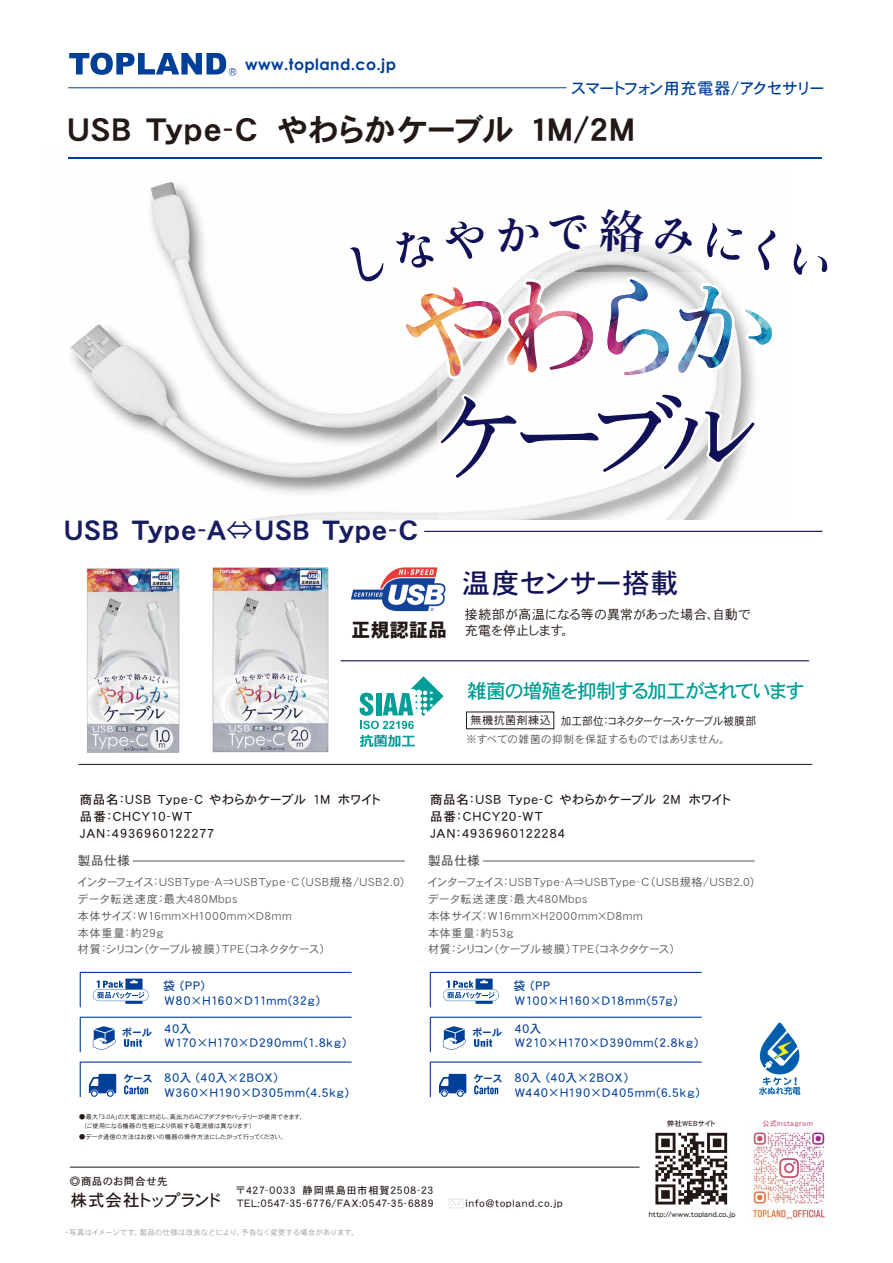
<style>
.page{position:relative;width:893px;height:1263px;background:#fff}
.page>*{position:absolute;margin:0;border:0;box-sizing:border-box;transform-origin:0 0}
.t1{font:103.5px "Zen Old Mincho";color:#101157}
.t2{font:31.5px "DFHS Gothic W7 WING RKSJ H";letter-spacing:.05em;color:#221815}
.t3{font:27.6px "DFHS Gothic W5 WING RKSJ H";letter-spacing:.05em;color:#101157}
.t4{font:27px "DFHS Gothic W7 WING RKSJ H";letter-spacing:.075em;color:#171c61}
.t5{font:19.95px "DFHS Gothic W5 WING RKSJ H";letter-spacing:-.04em;color:#009e96}
.t6{font:18.9px "Heisei Kaku Go Std W9";letter-spacing:.02em;color:#221815}
.t7{font:16.05px "DFHS Gothic W5 WING RKSJ H";letter-spacing:.04em;color:#003f98}
.t8{font:700 15.75px "Century Gothic";letter-spacing:.025em;color:#003f98}
.t9{font:12.9px/16px "DFHS Gothic W3 WING RKSJ H";letter-spacing:.045em;color:#221815}
.t10{font:12.6px/16.8px "DFHS Gothic W5 WING RKSJ H";letter-spacing:.085em;color:#221815}
.t11{font:12.6px "DFHS Gothic W5 WING RKSJ H";letter-spacing:.05em;color:#595757}
.t12{font:11.85px/14.2px "DFHS Gothic W5 WINP RKSJ H";letter-spacing:.1em;color:#003f98}
.t13{font:11.85px "DFHS Gothic W5 WINP RKSJ H";letter-spacing:.07em;color:#003f98}
.t14{font:11.25px/16.8px "DFHS Gothic W3 WING RKSJ H";letter-spacing:.09em;color:#595757}
.t15{font:11.25px "DFHS Gothic W3 WING RKSJ H";letter-spacing:.02em;color:#221815;scale:.95 1}
.t16{font:11.25px "DFHS Gothic W3 WING RKSJ H";letter-spacing:.02em;color:#221815}
.t17{font:10.8px "DFHS Gothic W3 WING RKSJ H";letter-spacing:.075em;color:#595757}
.t18{font:10.5px "DFHS Gothic W5 WING RKSJ H";letter-spacing:.08em;color:#221815}
.t19{font:10.35px/12.9px "DFHS Gothic W5 WING RKSJ H";letter-spacing:.09em;color:#221815;text-align:right}
.t20{font:10.35px "DFHS Gothic W5 WING RKSJ H";letter-spacing:.12em;color:#221815}
.t21{font:10.2px "DFHS Gothic W7 WING RKSJ H";letter-spacing:.05em;color:#003f98}
.t22{font:7.5px "DFHS Gothic W3 WINP RKSJ H";letter-spacing:.005em;color:#9fa0a0}
.t23{font:7.05px "DFHS Maru Gothic W4 WING RKSJ H";letter-spacing:.035em;color:#221815}
.t24{font:7.05px "DFHS Gothic W5 WING RKSJ H";letter-spacing:.09em;color:#c84f6b}
.t25{font:7.05px "DFHS Gothic W5 WING RKSJ H";letter-spacing:.075em;color:#221815}
.t26{font:6.15px/9px "DFHS Gothic W3 WING RKSJ H";letter-spacing:.065em;color:#221815}
.s1{font-family:"Koz Go Pr 6 N"}
.s2{font-family:"DFHS Gothic W7 WING RKSJ H";font-size:10.2px}
.s3{font-size:16.5px}
</style>
<div class="page">
<img style="left:70px;top:182px;width:367px;height:337px">
<hr style="left:68px;top:157px;width:754px;height:2px;background:#003f98">
<hr style="left:68px;top:87px;width:498px;height:1px;background:#003f98">
<svg style="left:449px;top:1198px;width:15px;height:11px"></svg>
<hr style="left:70px;top:1167px;width:570px;height:1px;background:#221815">
<hr style="left:78px;top:764px;width:734px;height:1px;background:#221815">
<svg style="left:655px;top:1133px;width:72px;height:71px"></svg>
<img style="left:751px;top:1130px;width:75px;height:92px">
<svg style="left:69px;top:53px;width:167px;height:23px"></svg>
<svg style="left:759px;top:1022px;width:41px;height:73px"></svg>
<svg style="left:79px;top:971px;width:273px;height:37px"></svg>
<svg style="left:79px;top:1061px;width:273px;height:37px"></svg>
<svg style="left:79px;top:1016px;width:273px;height:37px"></svg>
<hr style="left:133px;top:861px;width:272px;height:1px;background:#595757">
<img style="left:87px;top:568px;width:92px;height:184px">
<img style="left:212px;top:567px;width:116px;height:185px">
<svg style="left:437px;top:483px;width:294px;height:37px"></svg>
<img style="left:351px;top:567px;width:95px;height:45px">
<svg style="left:360px;top:735px;width:55px;height:12px"></svg>
<svg style="left:360px;top:676px;width:84px;height:53px"></svg>
<hr style="left:341px;top:660px;width:468px;height:1px;background:#101157">
<hr style="left:424px;top:531px;width:398px;height:1px;background:#101157">
<svg style="left:429px;top:971px;width:273px;height:37px"></svg>
<svg style="left:429px;top:1061px;width:273px;height:37px"></svg>
<svg style="left:429px;top:1016px;width:273px;height:37px"></svg>
<hr style="left:483px;top:861px;width:272px;height:1px;background:#595757">
<svg style="left:350px;top:239px;width:37px;height:45px"></svg>
<svg style="left:394px;top:208px;width:378px;height:275px"></svg>
<h3 class="t8" style="left:245px;top:52px;width:152px">www.topland.co.jp</h3>
<h3 class="t7" style="left:571px;top:80px;width:254px">スマートフォン用充電器/アクセサリー</h3>
<h2 class="t2" style="left:68px;top:114px;width:567px">USB Type-C　やわらかケーブル 1M/2M</h2>
<h3 class="t4" style="left:65px;top:517px;width:354px">USB Type-A<span class="s1">⇔</span>USB Type-C</h3>
<h1 class="t1" style="left:429px;top:375px;width:334px">ケーブル</h1>
<h3 class="t3" style="left:463px;top:569px;width:217px">温度センサー搭載</h3>
<h3 class="t6" style="left:351px;top:618px;width:97px">正規認証品</h3>
<p class="t9" style="left:465px;top:607px;width:288px">接続部が高温になる等の異常があった場合、自動で充電を停止します。</p>
<h3 class="t5" style="left:467px;top:681px;width:338px">雑菌の増殖を抑制する加工がされています</h3>
<p class="t16" style="left:471px;top:715px;width:82px">無機抗菌剤練込</p>
<p class="t15" style="left:561px;top:715px;width:207px">加工部位：コネクターケース・ケーブル被膜部</p>
<p class="t17" style="left:466px;top:733px;width:260px">※すべての雑菌の抑制を保証するものではありません。</p>
<p class="t10" style="left:80px;top:792px;width:302px">商品名：USB Type-C やわらかケーブル 1M　ホワイト品番：CHCY10-WT<br>ＪＡＮ：4936960122277</p>
<p class="t10" style="left:430px;top:792px;width:302px">商品名：USB Type-C やわらかケーブル 2M　ホワイト品番：CHCY20-WT<br>ＪＡＮ：4936960122284</p>
<p class="t11" style="left:78px;top:854px;width:54px">製品仕様</p>
<p class="t14" style="left:78px;top:874px;width:329px">インターフェイス：USBType-A⇒USBType-C（USB規格/USB2.0）データ転送速度：最大480Mbps<br>本体サイズ：W16mm×H1000mm×D8ｍｍ<br>本体重量：約29ｇ<br>材質：シリコン（ケーブル被膜）TPE（コネクタケース）</p>
<p class="t11" style="left:428px;top:854px;width:54px">製品仕様</p>
<p class="t14" style="left:428px;top:874px;width:329px">インターフェイス：USBType-A⇒USBType-C（USB規格/USB2.0）データ転送速度：最大480Mbps<br>本体サイズ：W16mm×H2000mm×D8ｍｍ<br>本体重量：約53ｇ<br>材質：シリコン（ケーブル被膜）TPE（コネクタケース）</p>
<p class="t12" style="left:163px;top:979px;width:51px">袋（PP）</p>
<p class="t12" style="left:513px;top:979px;width:38px">袋（PP</p>
<p class="t12" style="left:165px;top:993px;width:157px">W80×H160×D11mm(32g)</p>
<p class="t13" style="left:515px;top:994px;width:164px">W100×H160×D18mm(57g)</p>
<p class="t21" style="left:122px;top:1027px;width:71px">ボール <sup>40入</sup></p>
<p class="t12" style="left:165px;top:1036px;width:183px">W170×H170×D290mm(1.8kg)</p>
<p class="t21" style="left:472px;top:1027px;width:71px">ボール <sup>40入</sup></p>
<p class="t12" style="left:515px;top:1036px;width:185px">W210×H170×D390mm(2.8kg)</p>
<p class="t12" style="left:165px;top:1071px;width:186px;text-indent:-41px"><span class="s2">ケース</span> 80入（40入×2BOX）<br>W360×H190×D305mm(4.5kg)</p>
<p class="t12" style="left:515px;top:1071px;width:186px;text-indent:-41px"><span class="s2">ケース</span> 80入（40入×2BOX）<br>W440×H190×D405mm(6.5kg)</p>
<p class="t26" style="left:79px;top:1112px;width:225px">●最大「3.0A」の大電流に対応し、高出力のACアダプタやバッテリーが使用できます。　 (ご使用になる機器の性能により供給する電流値は異なります)</p>
<p class="t26" style="left:79px;top:1132px;width:206px">●データ通信の方法はお使いの機器の操作方法にしたがって行ってください。</p>
<p class="t25" style="left:667px;top:1120px;width:50px">弊社WEBサイト</p>
<p class="t24" style="left:762px;top:1120px;width:52px">公式Instagram</p>
<p class="t18" style="left:70px;top:1176px;width:99px">◎商品のお問合せ先</p>
<p class="t19" style="left:71px;top:1184px;width:364px">〒427-0033　静岡県島田市相賀2508-23<br><span class="s3">株式会社トップランド</span> TEL:0547-35-6776/FAX:0547-35-6889</p>
<p class="t22" style="left:63px;top:1228px;width:297px">・写真はイメージです。製品の仕様は改良などにより、予告なく変更する場合があります。</p>
<p class="t20" style="left:466px;top:1198px;width:98px">info@topland.co.jp</p>
<p class="t23" style="left:649px;top:1211px;width:88px">http://www.topland.co.jp</p>
</div>
